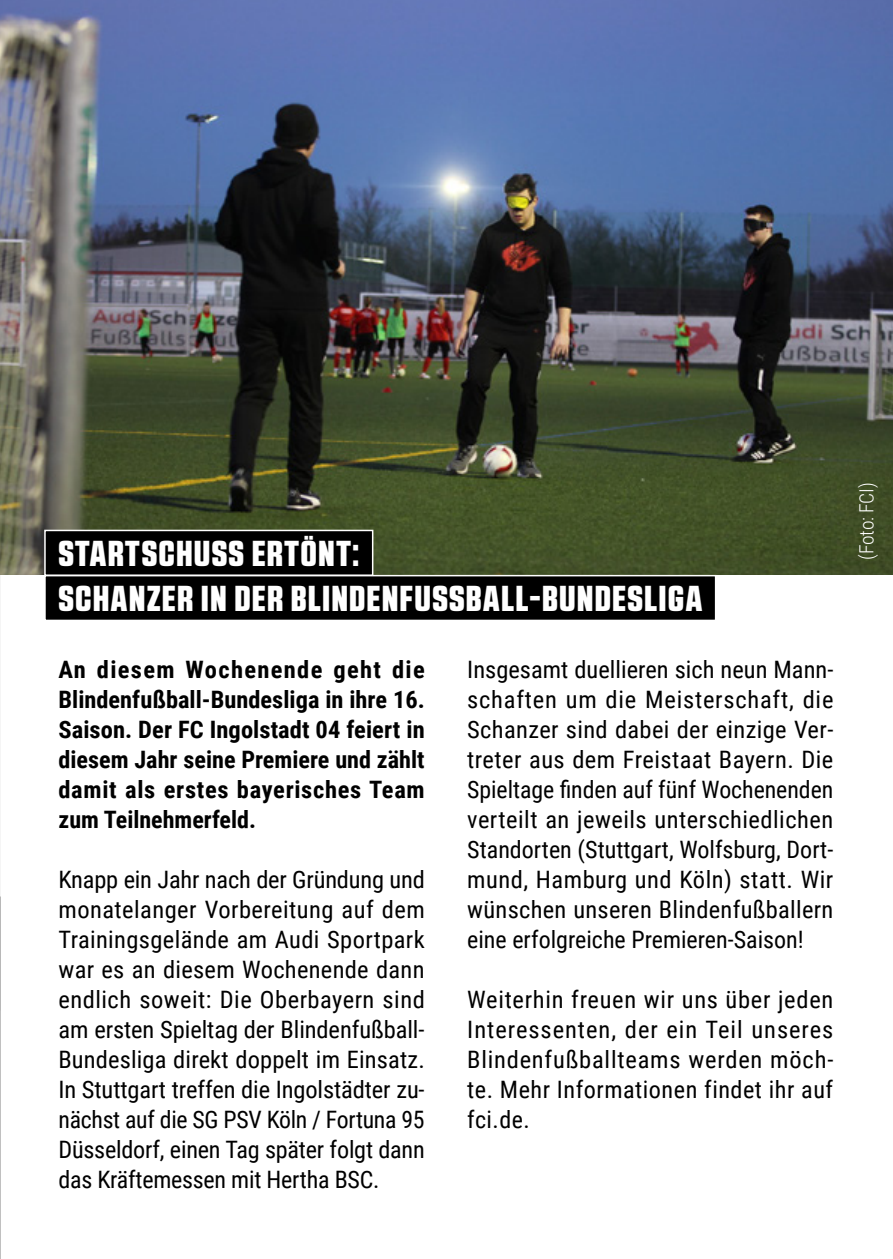
<style>
.page{position:relative;width:893px;height:1259px;background:#fff}
.page>*{position:absolute;margin:0;border:0;box-sizing:border-box;transform-origin:0 0}
.t1{font:900 36px "RB No 2.1 a";letter-spacing:.05em;color:#fff}
.t2{font:24px/30px "Roboto Condensed";color:#000;text-align:justify}
.t3{font:700 24px/30px "Roboto Condensed";letter-spacing:.025em;color:#000;text-align:justify}
.t4{font:300 19.5px "Roboto Condensed";letter-spacing:-.01em;color:#fff}
</style>
<div class="page">
<img style="left:0;top:923px;width:1px;height:87px">
<img style="left:0;top:588px;width:1px;height:335px">
<img style="left:0;top:0;width:893px;height:575px">
<div style="left:45px;top:575px;width:671px;height:45px;background:#000"></div>
<div style="left:44px;top:575px;width:672px;height:46px;border:2px solid #fff"></div>
<div style="left:45px;top:530px;width:328px;height:45px;background:#000"></div>
<div style="left:44px;top:530px;width:329px;height:46px;border:2px solid #fff"></div>
<h1 class="t1" style="left:58px;top:532px;width:302px">STARTSCHUSS ERTÖNT:</h1>
<h1 class="t1" style="left:58px;top:577px;width:645px">SCHANZER IN DER BLINDENFUSSBALL-BUNDESLIGA</h1>
<p class="t3" style="left:58px;top:654px;width:368px">An diesem Wochenende geht die Blindenfußball-Bundesliga in ihre 16.<br>Saison. Der FC Ingolstadt 04 feiert in diesem Jahr seine Premiere und zählt damit als erstes bayerisches Team zum Teilnehmerfeld.</p>
<p class="t2" style="left:58px;top:864px;width:368px">Knapp ein Jahr nach der Gründung und monatelanger Vorbereitung auf dem Trainingsgelände am Audi Sportpark war es an diesem Wochenende dann endlich soweit: Die Oberbayern sind am ersten Spieltag der Blindenfußball-Bundesliga direkt doppelt im Einsatz.<br>In Stuttgart treffen die Ingolstädter zu&shy;nächst auf die SG PSV Köln / Fortuna 95<br>Düsseldorf, einen Tag später folgt dann das Kräftemessen mit Hertha BSC.</p>
<p class="t2" style="left:467px;top:654px;width:368px">Insgesamt duellieren sich neun Mann&shy;schaften um die Meisterschaft, die Schanzer sind dabei der einzige Ver&shy;treter aus dem Freistaat Bayern. Die Spieltage finden auf fünf Wochenenden verteilt an jeweils unterschiedlichen Standorten (Stuttgart, Wolfsburg, Dort&shy;mund, Hamburg und Köln) statt. Wir wünschen unseren Blindenfußballern eine erfolgreiche Premieren-Saison!</p>
<p class="t2" style="left:467px;top:984px;width:368px">Weiterhin freuen wir uns über jeden Interessenten, der ein Teil unseres Blindenfußballteams werden möch&shy;te. Mehr Informationen findet ihr auf fci.de.</p>
<p class="t4" style="left:853px;top:559px;width:79px;rotate:-90deg">(Foto: FCI)</p>
</div>
